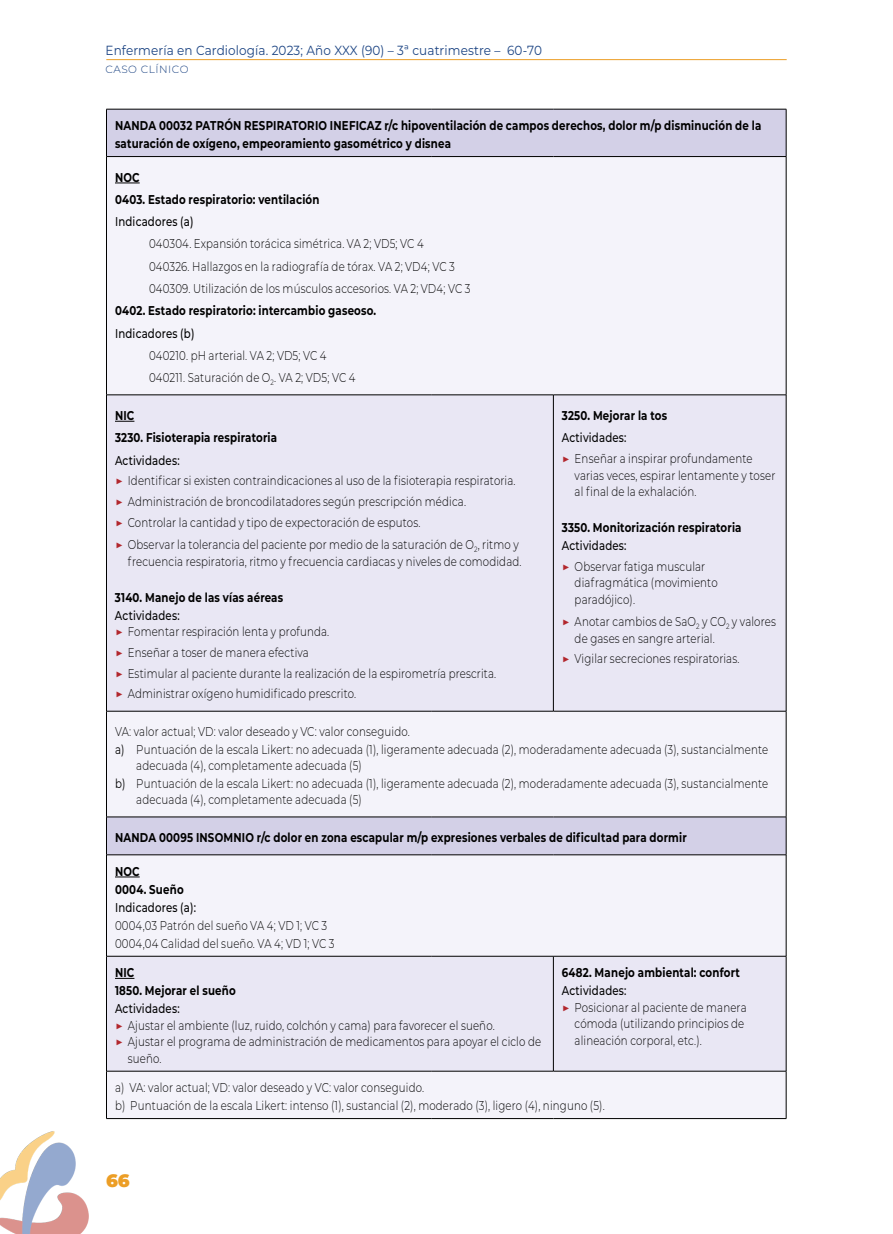
<style>
.page{position:relative;width:893px;height:1234px;background:#fff}
.page>*{position:absolute;margin:0;border:0;box-sizing:border-box;transform-origin:0 0}
.t1{font:900 18px "Montserrat";color:#ec9e26}
.t2{font:13.2px "Montserrat";letter-spacing:.01em;color:#1c4483;scale:.91 1}
.t3{font:300 12.75px/20.7px "Montserrat";letter-spacing:.015em;color:#000;scale:.8 1}
.t4{font:700 12.75px/18px "Montserrat";letter-spacing:.02em;color:#000;scale:.8 1}
.t5{font:500 12.75px "Montserrat";letter-spacing:.02em;color:#000;scale:.8 1}
.t6{font:300 10.5px "Montserrat";letter-spacing:.05em;color:#1c4483}
.s1{font-weight:500}
.s2{font-weight:400;font-size:13.5px;color:#b2272d}
.s3{font-weight:400}
</style>
<div class="page">
<hr style="left:106px;top:59px;width:681px;height:1px;background:#ec9e26">
<img style="left:0;top:1131px;width:89px;height:102px">
<div style="left:107px;top:110px;width:679px;height:46px;background:#d3d0e7"></div>
<div style="left:107px;top:157px;width:679px;height:960px;background:#f4f3fa"></div>
<svg style="left:107px;top:395px;width:679px;height:675px;fill:#e9e7f4"></svg>
<hr style="left:106px;top:109px;width:326px;height:1px;background:#000">
<hr style="left:106px;top:109px;width:1px;height:47px;background:#000">
<hr style="left:432px;top:109px;width:121px;height:1px;background:#000">
<hr style="left:553px;top:109px;width:233px;height:1px;background:#000">
<hr style="left:786px;top:109px;width:1px;height:47px;background:#000">
<hr style="left:106px;top:156px;width:326px;height:1px;background:#000">
<hr style="left:106px;top:157px;width:1px;height:237px;background:#000">
<hr style="left:432px;top:156px;width:121px;height:1px;background:#000">
<hr style="left:553px;top:156px;width:233px;height:1px;background:#000">
<hr style="left:786px;top:157px;width:1px;height:237px;background:#000">
<hr style="left:106px;top:394px;width:326px;height:1px;background:#000">
<hr style="left:106px;top:395px;width:1px;height:315px;background:#000">
<hr style="left:432px;top:394px;width:121px;height:1px;background:#000">
<hr style="left:553px;top:394px;width:233px;height:1px;background:#000">
<hr style="left:553px;top:395px;width:1px;height:315px;background:#000">
<hr style="left:786px;top:395px;width:1px;height:315px;background:#000">
<hr style="left:106px;top:710px;width:326px;height:1px;background:#000">
<hr style="left:106px;top:711px;width:1px;height:105px;background:#000">
<hr style="left:432px;top:710px;width:121px;height:1px;background:#000">
<hr style="left:553px;top:710px;width:233px;height:1px;background:#000">
<hr style="left:786px;top:711px;width:1px;height:105px;background:#000">
<hr style="left:106px;top:816px;width:326px;height:1px;background:#000">
<hr style="left:106px;top:817px;width:1px;height:37px;background:#000">
<hr style="left:432px;top:816px;width:121px;height:1px;background:#000">
<hr style="left:553px;top:816px;width:233px;height:1px;background:#000">
<hr style="left:786px;top:817px;width:1px;height:37px;background:#000">
<hr style="left:106px;top:854px;width:326px;height:1px;background:#000">
<hr style="left:106px;top:854px;width:1px;height:101px;background:#000">
<hr style="left:432px;top:854px;width:121px;height:1px;background:#000">
<hr style="left:553px;top:854px;width:233px;height:1px;background:#000">
<hr style="left:786px;top:854px;width:1px;height:101px;background:#000">
<hr style="left:106px;top:955px;width:326px;height:1px;background:#000">
<hr style="left:106px;top:956px;width:1px;height:114px;background:#000">
<hr style="left:432px;top:955px;width:121px;height:1px;background:#000">
<hr style="left:553px;top:955px;width:233px;height:1px;background:#000">
<hr style="left:553px;top:956px;width:1px;height:114px;background:#000">
<hr style="left:786px;top:956px;width:1px;height:114px;background:#000">
<hr style="left:106px;top:1070px;width:326px;height:1px;background:#000">
<hr style="left:106px;top:1071px;width:1px;height:47px;background:#000">
<hr style="left:432px;top:1070px;width:121px;height:1px;background:#000">
<hr style="left:553px;top:1070px;width:233px;height:1px;background:#000">
<hr style="left:786px;top:1071px;width:1px;height:47px;background:#000">
<hr style="left:106px;top:1117px;width:326px;height:1px;background:#000">
<hr style="left:432px;top:1117px;width:121px;height:1px;background:#000">
<hr style="left:553px;top:1117px;width:233px;height:1px;background:#000">
<svg style="left:115px;top:182px;width:25px;height:1px"></svg>
<svg style="left:115px;top:421px;width:19px;height:1px"></svg>
<svg style="left:115px;top:876px;width:25px;height:1px"></svg>
<svg style="left:115px;top:977px;width:19px;height:1px"></svg>
<p class="t2" style="left:106px;top:41px;width:481px">Enfermería en Cardiología. 2023; Año XXX (90) – 3ª cuatrimestre – 60-70</p>
<p class="t6" style="left:106px;top:63px;width:84px">CASO CLÍNICO</p>
<p class="t4" style="left:115px;top:116px;width:809px">NANDA 00032 PATRÓN RESPIRATORIO INEFICAZ r/c hipoventilación de campos derechos, dolor m/p disminución de la saturación de oxígeno, empeoramiento gasométrico y disnea</p>
<p class="t4" style="left:115px;top:165px;width:257px;line-height:22.2px">NOC<br>0403. Estado respiratorio: ventilación</p>
<p class="t5" style="left:115px;top:213px;width:100px">Indicadores (a)</p>
<p class="t3" style="left:149px;top:232px;width:403px;line-height:22.2px">040304. Expansión torácica simétrica. VA 2; VD5; VC 4<br>040326. Hallazgos en la radiografía de tórax. VA 2; VD4; VC 3<br>040309. Utilización de los músculos accesorios. VA 2; VD4; VC 3</p>
<p class="t4" style="left:115px;top:301px;width:328px">0402. Estado respiratorio: intercambio gaseoso.</p>
<p class="t5" style="left:115px;top:324px;width:101px">Indicadores (b)</p>
<p class="t3" style="left:149px;top:343px;width:260px;line-height:22.2px">040210. pH arterial. VA 2; VD5; VC 4<br>040211. Saturación de O<sub>2</sub>. VA 2; VD5; VC 4</p>
<p class="t4" style="left:115px;top:403px;width:204px;line-height:22.2px">NIC<br>3230. Fisioterapia respiratoria</p>
<p class="t3" style="left:115px;top:449px;width:502px"><span class="s1">Actividades:<br></span><span class="s2">▶</span> Identificar si existen contraindicaciones al uso de la fisioterapia respiratoria. <span class="s2">▶</span> Administración de broncodilatadores según prescripción médica.<br><span class="s2">▶</span> Controlar la cantidad y tipo de expectoración de esputos.</p>
<p class="t3" style="left:115px;top:535px;width:510px;line-height:16.5px;text-align:right"><span class="s2">▶</span> Observar la tolerancia del paciente por medio de la saturación de O<sub>2</sub>, ritmo y frecuencia respiratoria, ritmo y frecuencia cardiacas y niveles de comodidad.</p>
<p class="t4" style="left:115px;top:587px;width:212px">3140. Manejo de las vías aéreas</p>
<p class="t3" style="left:115px;top:606px;width:269px;line-height:16.5px"><span class="s1">Actividades:<br></span><span class="s2">▶</span> Fomentar respiración lenta y profunda.</p>
<p class="t3" style="left:115px;top:641px;width:478px"><span class="s2">▶</span> Enseñar a toser de manera efectiva<br><span class="s2">▶</span> Estimular al paciente durante la realización de la espirometría prescrita. <span class="s2">▶</span> Administrar oxígeno humidificado prescrito.</p>
<p class="t4" style="left:562px;top:405px;width:133px">3250. Mejorar la tos</p>
<p class="t3" style="left:562px;top:427px;width:240px"><span class="s1">Actividades:<br></span><span class="s2">▶</span> Enseñar a inspirar profundamente</p>
<p class="t3" style="left:575px;top:466px;width:252px;line-height:16.5px">varias veces, espirar lentamente y toser al final de la exhalación.</p>
<p class="t4" style="left:562px;top:517px;width:226px">3350. Monitorización respiratoria</p>
<p class="t3" style="left:562px;top:534px;width:181px"><span class="s1">Actividades:<br></span><span class="s2">▶</span> Observar fatiga muscular</p>
<p class="t3" style="left:575px;top:574px;width:180px;line-height:16.5px">diafragmática (movimiento paradójico).</p>
<p class="t3" style="left:575px;top:612px;width:253px;line-height:16.5px;text-indent:-13px"><span class="s2">▶</span> Anotar cambios de SaO<sub>2</sub> y CO<sub>2</sub> y valores de gases en sangre arterial.</p>
<p class="t3" style="left:562px;top:648px;width:224px"><span class="s2">▶</span> Vigilar secreciones respiratorias.</p>
<p class="t3" style="left:115px;top:721px;width:370px">VA: valor actual; VD: valor deseado y VC: valor conseguido.</p>
<p class="t3" style="left:115px;top:738px;width:818px"><span class="s3">a)</span> Puntuación de la escala Likert: no adecuada (1), ligeramente adecuada (2), moderadamente adecuada (3), sustancialmente</p>
<p class="t3" style="left:136px;top:754px;width:283px">adecuada (4), completamente adecuada (5)</p>
<p class="t3" style="left:115px;top:772px;width:818px"><span class="s3">b)</span> Puntuación de la escala Likert: no adecuada (1), ligeramente adecuada (2), moderadamente adecuada (3), sustancialmente</p>
<p class="t3" style="left:136px;top:788px;width:283px">adecuada (4), completamente adecuada (5)</p>
<p class="t4" style="left:115px;top:827px;width:716px">NANDA 00095 INSOMNIO r/c dolor en zona escapular m/p expresiones verbales de dificultad para dormir</p>
<p class="t4" style="left:115px;top:861px;width:88px">NOC<br>0004. Sueño</p>
<p class="t5" style="left:115px;top:898px;width:103px">Indicadores (a):</p>
<p class="t3" style="left:115px;top:915px;width:276px;line-height:18px">0004,03 Patrón del sueño VA 4; VD 1; VC 3<br>0004,04 Calidad del sueño. VA 4; VD 1; VC 3</p>
<p class="t4" style="left:115px;top:962px;width:153px">NIC<br>1850. Mejorar el sueño</p>
<p class="t5" style="left:115px;top:999px;width:82px">Actividades:</p>
<p class="t3" style="left:115px;top:1014px;width:476px"><span class="s2">▶</span> Ajustar el ambiente (luz, ruido, colchón y cama) para favorecer el sueño.</p>
<p class="t3" style="left:115px;top:1030px;width:534px"><span class="s2">▶</span> Ajustar el programa de administración de medicamentos para apoyar el ciclo de</p>
<p class="t3" style="left:128px;top:1047px;width:44px">sueño.</p>
<p class="t4" style="left:562px;top:962px;width:224px">6482. Manejo ambiental: confort</p>
<p class="t5" style="left:562px;top:981px;width:82px">Actividades:</p>
<p class="t3" style="left:562px;top:996px;width:232px"><span class="s2">▶</span> Posicionar al paciente de manera</p>
<p class="t3" style="left:575px;top:1012px;width:214px">cómoda (utilizando principios de</p>
<p class="t3" style="left:575px;top:1029px;width:161px">alineación corporal, etc.).</p>
<p class="t3" style="left:115px;top:1077px;width:614px;line-height:18px">a) VA: valor actual; VD: valor deseado y VC: valor conseguido.<br>b) Puntuación de la escala Likert: intenso (1), sustancial (2), moderado (3), ligero (4), ninguno (5).</p>
<h1 class="t1" style="left:106px;top:1166px;width:25px">66</h1>
</div>
